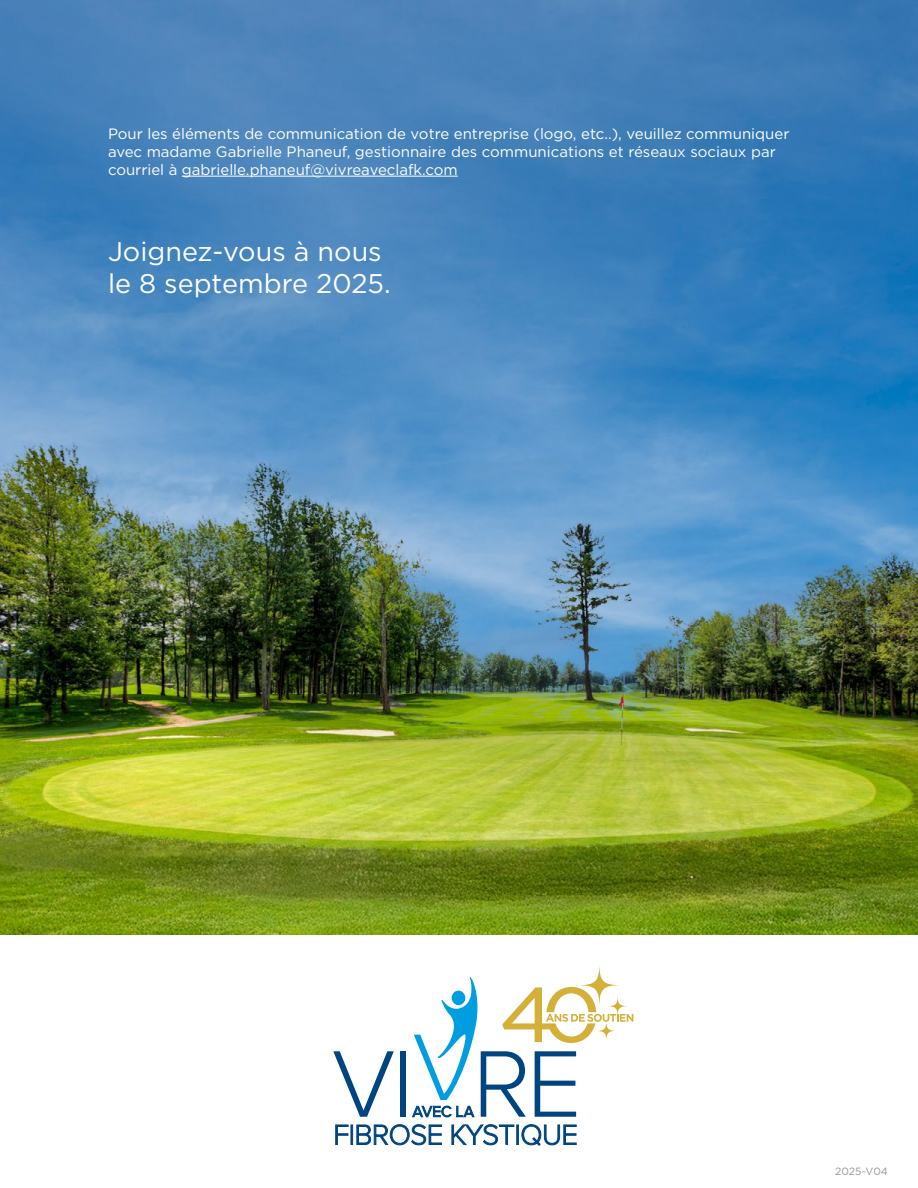
<style>
.page{position:relative;width:918px;height:1188px;background:#fff}
.page>*{position:absolute;margin:0;border:0;box-sizing:border-box;transform-origin:0 0}
.t1{font:27px/32.4px "Gotham";color:#fff}
.t2{font:15px/18px "Gotham";color:#fff}
.t3{font:10.5px "Gotham";color:#939598}
</style>
<div class="page">
<img style="left:0;top:0;width:918px;height:935px">
<hr style="left:182px;top:176px;width:276px;height:1px;background:#fff">
<svg style="left:333px;top:1051px;width:61px;height:66px"></svg>
<div style="left:400px;top:1051px;width:6px;height:66px;background:#004580"></div>
<svg style="left:335px;top:1124px;width:14px;height:21px"></svg>
<div style="left:351px;top:1125px;width:2px;height:20px;background:#004580;border:1px solid #004580"></div>
<svg style="left:356px;top:1124px;width:86px;height:22px"></svg>
<svg style="left:451px;top:1124px;width:64px;height:22px"></svg>
<div style="left:516px;top:1125px;width:3px;height:20px;background:#004580;border:1px solid #004580"></div>
<svg style="left:521px;top:1124px;width:56px;height:22px"></svg>
<svg style="left:412px;top:976px;width:221px;height:141px"></svg>
<div style="left:451px;top:990px;width:14px;height:15px;background:#009ee0;border-radius:50%"></div>
<p class="t2" style="left:108px;top:124px;width:683px">Pour les éléments de communication de votre entreprise (logo, etc..), veuillez communiquer avec madame Gabrielle Phaneuf, gestionnaire des communications et réseaux sociaux par courriel à gabrielle.phaneuf@vivreaveclafk.com</p>
<h1 class="t1" style="left:108px;top:235px;width:284px">Joignez-vous à nous le 8 septembre 2025.</h1>
<p class="t3" style="left:835px;top:1164px;width:54px">2025-V04</p>
</div>
